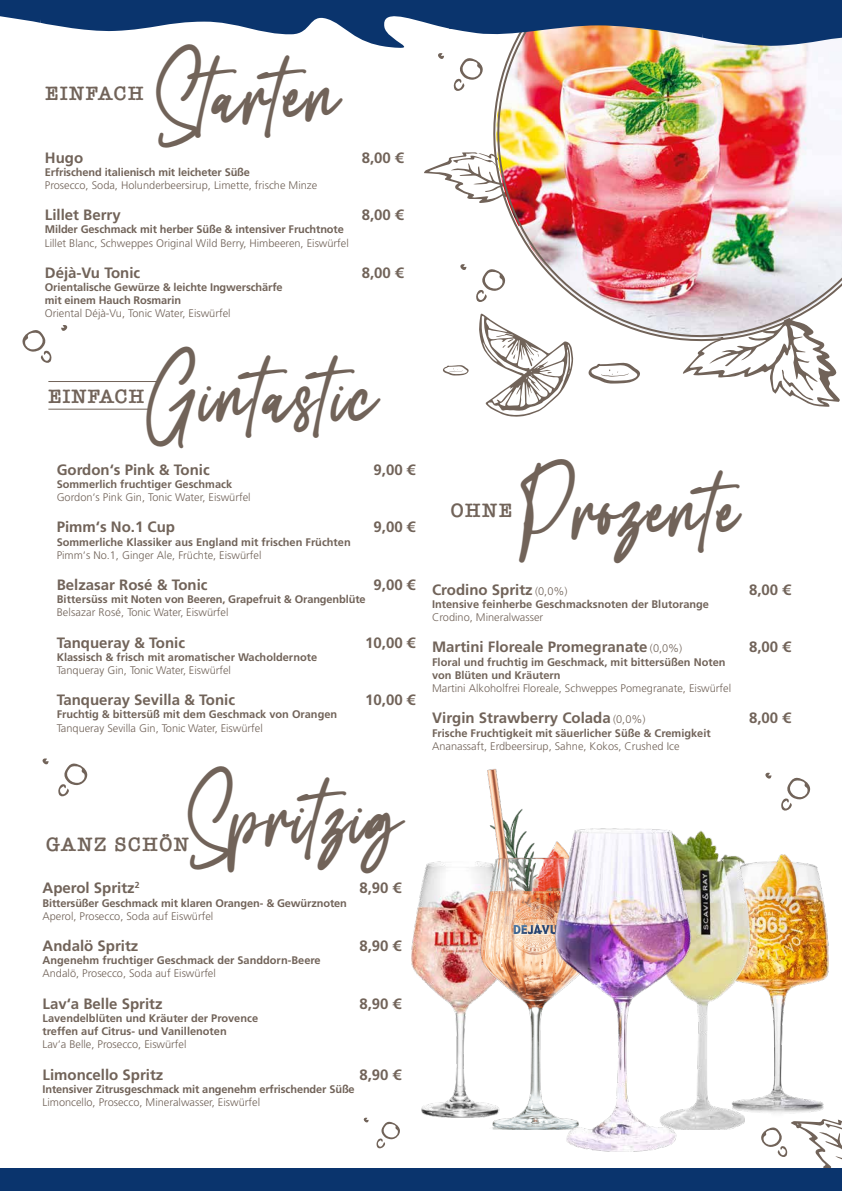
<style>
.page{position:relative;width:842px;height:1191px;background:#fff}
.page>*{position:absolute;margin:0;border:0;box-sizing:border-box;transform-origin:0 0}
.t1{font:46.1px "Carolina Signature";letter-spacing:.05em;color:#716359}
.t2{font:600 20px "American Typewriter";letter-spacing:.07em;color:#716359}
.t3{font:600 20px "American Typewriter";letter-spacing:.05em;color:#716359}
.t4{font:700 15px "Frutiger LT Std";color:#716359}
.t5{font:700 11px/13.2px "Frutiger LT Std";color:#716359}
.t6{font:300 11px "Frutiger LT Std";color:#716359}
.s1{font-weight:300;font-size:11px}
</style>
<div class="page">
<img style="left:767px;top:854px;width:61px;height:260px">
<svg style="left:683px;top:348px;width:157px;height:59px"></svg>
<svg style="left:424px;top:152px;width:62px;height:51px"></svg>
<img style="left:411px;top:861px;width:65px;height:256px">
<img style="left:476px;top:769px;width:79px;height:361px">
<img style="left:693px;top:830px;width:74px;height:300px">
<img style="left:555px;top:828px;width:138px;height:323px">
<img style="left:490px;top:91px;width:352px;height:253px">
<div style="left:0;top:1168px;width:842px;height:23px;background:#0a346d"></div>
<hr style="left:48px;top:409px;width:102px;height:1px;background:#716359">
<hr style="left:48px;top:381px;width:109px;height:1px;background:#716359">
<svg style="left:588px;top:362px;width:52px;height:21px"></svg>
<svg style="left:443px;top:365px;width:26px;height:10px"></svg>
<svg style="left:479px;top:313px;width:94px;height:104px"></svg>
<svg style="left:22px;top:330px;width:30px;height:33px"></svg>
<svg style="left:61px;top:325px;width:6px;height:6px"></svg>
<svg style="left:781px;top:777px;width:30px;height:33px"></svg>
<svg style="left:765px;top:772px;width:6px;height:7px"></svg>
<svg style="left:58px;top:763px;width:30px;height:33px"></svg>
<svg style="left:42px;top:758px;width:7px;height:6px"></svg>
<svg style="left:376px;top:1121px;width:24px;height:27px"></svg>
<svg style="left:364px;top:1117px;width:5px;height:5px"></svg>
<svg style="left:476px;top:269px;width:30px;height:33px"></svg>
<svg style="left:460px;top:264px;width:6px;height:6px"></svg>
<svg style="left:760px;top:1118px;width:82px;height:50px"></svg>
<img style="left:0;top:0;width:842px;height:91px">
<h2 class="t2" style="left:45px;top:78px;width:100px">EINFACH</h2>
<h1 class="t1" style="left:158px;top:77px;width:183px">Starten</h1>
<h3 class="t4" style="left:45px;top:148px;width:40px">Hugo</h3>
<h3 class="t4" style="left:362px;top:148px;width:43px">8,00 €</h3>
<p class="t5" style="left:45px;top:165px;width:207px">Erfrischend italienisch mit leicheter Süße</p>
<p class="t6" style="left:45px;top:179px;width:274px">Prosecco, Soda, Holunderbeersirup, Limette, frische Minze</p>
<h3 class="t4" style="left:45px;top:206px;width:77px">Lillet Berry</h3>
<h3 class="t4" style="left:362px;top:206px;width:43px">8,00 €</h3>
<p class="t5" style="left:45px;top:223px;width:300px">Milder Geschmack mit herber Süße &amp; intensiver Fruchtnote</p>
<p class="t6" style="left:45px;top:236px;width:306px">Lillet Blanc, Schweppes Original Wild Berry, Himbeeren, Eiswürfel</p>
<h3 class="t4" style="left:45px;top:264px;width:97px">Déjà-Vu Tonic</h3>
<h3 class="t4" style="left:362px;top:264px;width:43px">8,00 €</h3>
<p class="t5" style="left:45px;top:281px;width:239px">Orientalische Gewürze &amp; leichte Ingwerschärfe mit einem Hauch Rosmarin</p>
<p class="t6" style="left:45px;top:307px;width:187px">Oriental Déjà-Vu, Tonic Water, Eiswürfel</p>
<h1 class="t1" style="left:150px;top:377px;width:229px">Gintastic</h1>
<h2 class="t3" style="left:48px;top:381px;width:97px">EINFACH</h2>
<h3 class="t4" style="left:57px;top:461px;width:155px">Gordon‘s Pink &amp; Tonic</h3>
<h3 class="t4" style="left:374px;top:461px;width:43px">9,00 €</h3>
<p class="t5" style="left:57px;top:477px;width:177px">Sommerlich fruchtiger Geschmack</p>
<p class="t6" style="left:57px;top:491px;width:195px">Gordon‘s Pink Gin, Tonic Water, Eiswürfel</p>
<h3 class="t4" style="left:57px;top:518px;width:120px">Pimm‘s No.1 Cup</h3>
<h3 class="t4" style="left:374px;top:518px;width:43px">9,00 €</h3>
<p class="t5" style="left:57px;top:535px;width:295px">Sommerliche Klassiker aus England mit frischen Früchten</p>
<p class="t6" style="left:57px;top:549px;width:206px">Pimm‘s No.1, Ginger Ale, Früchte, Eiswürfel</p>
<h3 class="t4" style="left:57px;top:576px;width:152px">Belzasar Rosé &amp; Tonic</h3>
<h3 class="t4" style="left:374px;top:576px;width:43px">9,00 €</h3>
<p class="t5" style="left:57px;top:593px;width:310px">Bittersüss mit Noten von Beeren, Grapefruit &amp; Orangenblüte</p>
<p class="t6" style="left:57px;top:606px;width:173px">Belsazar Rosé, Tonic Water, Eiswürfel</p>
<h3 class="t4" style="left:57px;top:633px;width:130px">Tanqueray &amp; Tonic</h3>
<h3 class="t4" style="left:365px;top:633px;width:52px">10,00 €</h3>
<p class="t5" style="left:57px;top:650px;width:262px">Klassisch &amp; frisch mit aromatischer Wacholdernote</p>
<p class="t6" style="left:57px;top:664px;width:176px">Tanqueray Gin, Tonic Water, Eiswürfel</p>
<h3 class="t4" style="left:57px;top:691px;width:180px">Tanqueray Sevilla &amp; Tonic</h3>
<h3 class="t4" style="left:365px;top:691px;width:52px">10,00 €</h3>
<p class="t5" style="left:57px;top:708px;width:282px">Fruchtig &amp; bittersüß mit dem Geschmack von Orangen</p>
<p class="t6" style="left:57px;top:721px;width:208px">Tanqueray Sevilla Gin, Tonic Water, Eiswürfel</p>
<h1 class="t1" style="left:190px;top:798px;width:214px">Spritzig</h1>
<h2 class="t2" style="left:46px;top:829px;width:145px">GANZ SCHÖN</h2>
<h3 class="t4" style="left:43px;top:879px;width:99px">Aperol Spritz<sup>2</sup></h3>
<h3 class="t4" style="left:359px;top:879px;width:43px">8,90 €</h3>
<p class="t5" style="left:43px;top:896px;width:306px">Bittersüßer Geschmack mit klaren Orangen- &amp; Gewürznoten</p>
<p class="t6" style="left:43px;top:909px;width:172px">Aperol, Prosecco, Soda auf Eiswürfel</p>
<h3 class="t4" style="left:43px;top:937px;width:97px">Andalö Spritz</h3>
<h3 class="t4" style="left:359px;top:937px;width:43px">8,90 €</h3>
<p class="t5" style="left:43px;top:954px;width:280px">Angenehm fruchtiger Geschmack der Sanddorn-Beere</p>
<p class="t6" style="left:43px;top:967px;width:175px">Andalö, Prosecco, Soda auf Eiswürfel</p>
<h3 class="t4" style="left:43px;top:994px;width:122px">Lav‘a Belle Spritz</h3>
<h3 class="t4" style="left:359px;top:994px;width:43px">8,90 €</h3>
<p class="t5" style="left:43px;top:1011px;width:217px">Lavendelblüten und Kräuter der Provence treffen auf Citrus- und Vanillenoten</p>
<p class="t6" style="left:43px;top:1038px;width:146px">Lav‘a Belle, Prosecco, Eiswürfel</p>
<h3 class="t4" style="left:43px;top:1065px;width:122px">Limoncello Spritz</h3>
<h3 class="t4" style="left:359px;top:1065px;width:43px">8,90 €</h3>
<p class="t5" style="left:43px;top:1082px;width:314px">Intensiver Zitrusgeschmack mit angenehm erfrischender Süße</p>
<p class="t6" style="left:43px;top:1095px;width:219px">Limoncello, Prosecco, Mineralwasser, Eiswürfel</p>
<h2 class="t2" style="left:451px;top:495px;width:63px">OHNE</h2>
<h1 class="t1" style="left:526px;top:492px;width:230px">Prozente</h1>
<h3 class="t4" style="left:432px;top:581px;width:137px">Crodino Spritz <span class="s1">(0,0%)</span></h3>
<h3 class="t4" style="left:749px;top:581px;width:43px">8,00 €</h3>
<p class="t5" style="left:432px;top:597px;width:278px">Intensive feinherbe Geschmacksnoten der Blutorange</p>
<p class="t6" style="left:432px;top:611px;width:113px">Crodino, Mineralwasser</p>
<h3 class="t4" style="left:432px;top:638px;width:252px">Martini Floreale Promegranate <span class="s1">(0,0%)</span></h3>
<h3 class="t4" style="left:749px;top:638px;width:43px">8,00 €</h3>
<p class="t5" style="left:432px;top:655px;width:295px">Floral und fruchtig im Geschmack, mit bittersüßen Noten von Blüten und Kräutern</p>
<p class="t6" style="left:432px;top:682px;width:301px">Martini Alkoholfrei Floreale, Schweppes Pomegranate, Eiswürfel</p>
<h3 class="t4" style="left:432px;top:709px;width:215px">Virgin Strawberry Colada <span class="s1">(0,0%)</span></h3>
<h3 class="t4" style="left:749px;top:709px;width:43px">8,00 €</h3>
<p class="t5" style="left:432px;top:726px;width:280px">Frische Fruchtigkeit mit säuerlicher Süße &amp; Cremigkeit</p>
<p class="t6" style="left:432px;top:739px;width:249px">Ananassaft, Erdbeersirup, Sahne, Kokos, Crushed Ice</p>
</div>
